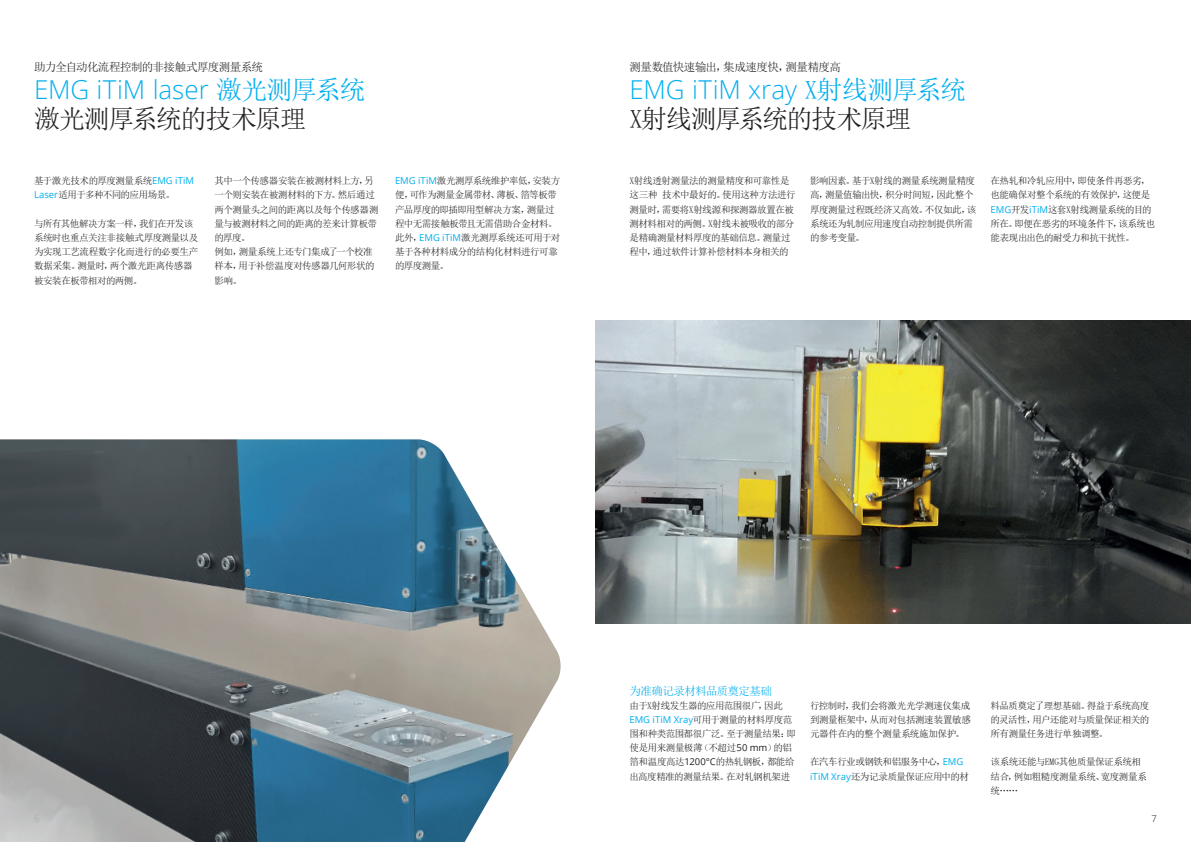
<style>
.page{position:relative;width:1191px;height:842px;background:#fff}
.page>*{position:absolute;margin:0;border:0;box-sizing:border-box;transform-origin:0 0}
.t1{font:300 26px "Open Sans";color:#00aeef}
.t2{font:26px "Sim Sun";letter-spacing:-.055em;color:#231f20}
.t3{font:11.5px "Sim Sun";letter-spacing:-.05em;color:#231f20}
.t4{font:11.5px "Sim Sun";letter-spacing:-.05em;color:#00aeef}
.t5{font:9.5px/14.2px "Sim Sun";letter-spacing:-.045em;color:#231f20}
.t6{font:9.5px "Open Sans";color:#00aeef}
.t7{font:300 9.5px "Open Sans";color:#231f20}
.s1{font-family:"Sim Sun";font-weight:400}
.s2{font-family:"Open Sans";color:#00aeef}
.s3{font-family:"Sim Sun";color:#231f20}
.s4{font-family:"Open Sans"}
</style>
<div class="page">
<img style="left:0;top:439px;width:561px;height:403px">
<img style="left:595px;top:320px;width:596px;height:304px">
<p class="t3" style="left:34px;top:61px;width:230px">助力全自动化流程控制的非接触式厚度测量系统</p>
<h1 class="t1" style="left:34px;top:72px;width:333px">EMG iTiM laser <span class="s1">激光测厚系统</span></h1>
<h1 class="t2" style="left:34px;top:105px;width:274px">激光测厚系统的技术原理</h1>
<p class="t5" style="left:34px;top:174px;width:162px">基于激光技术的厚度测量系统<span class="s2">EMG iTiM<br>Laser</span>适用于多种不同的应用场景。</p>
<p class="t5" style="left:34px;top:216px;width:166px">与所有其他解决方案一样，我们在开发该系统时也重点关注非接触式厚度测量以及为实现工艺流程数字化而进行的必要生产数据采集。测量时，两个激光距离传感器被安装在板带相对的两侧。</p>
<p class="t5" style="left:214px;top:174px;width:165px">其中一个传感器安装在被测材料上方，另一个则安装在被测材料的下方。然后通过两个测量头之间的距离以及每个传感器测量与被测材料之间的距离的差来计算板带的厚度。<br>例如，测量系统上还专门集成了一个校准样本，用于补偿温度对传感器几何形状的影响。</p>
<p class="t5" style="left:395px;top:174px;width:167px"><span class="s2">EMG iTiM</span>激光测厚系统维护率低，安装方便，可作为测量金属带材、薄板、箔等板带产品厚度的即插即用型解决方案，测量过程中无需接触板带且无需借助合金材料。此外，<span class="s2">EMG iTiM</span>激光测厚系统还可用于对基于各种材料成分的结构化材料进行可靠的厚度测量。</p>
<p class="t3" style="left:629px;top:61px;width:213px">测量数值快速输出，集成速度快，测量精度高</p>
<h1 class="t1" style="left:629px;top:72px;width:338px">EMG iTiM xray <span class="s1">X射线测厚系统</span></h1>
<h1 class="t2" style="left:629px;top:105px;width:283px">X射线测厚系统的技术原理</h1>
<p class="t5" style="left:629px;top:174px;width:168px">X射线透射测量法的测量精度和可靠性是这三种 技术中最好的。使用这种方法进行测量时，需要将X射线源和探测器放置在被测材料相对的两侧。X射线未被吸收的部分是精确测量材料厚度的基础信息。测量过程中，通过软件计算补偿材料本身相关的</p>
<p class="t5" style="left:810px;top:174px;width:168px">影响因素。基于X射线的测量系统测量精度高，测量值输出快，积分时间短，因此整个厚度测量过程既经济又高效。不仅如此，该系统还为轧制应用速度自动控制提供所需的参考变量。</p>
<p class="t5" style="left:990px;top:174px;width:166px">在热轧和冷轧应用中，即使条件再恶劣，也能确保对整个系统的有效保护，这便是<br><span class="s2">EMG</span>开发<span class="s2">iTiM</span>这套X射线测量系统的目的所在。即便在恶劣的环境条件下，该系统也能表现出出色的耐受力和抗干扰性。</p>
<p class="t4" style="left:629px;top:685px;width:144px">为准确记录材料品质奠定基础</p>
<p class="t5" style="left:629px;top:698px;width:155px">由于X射线发生器的应用范围很广，因此</p>
<p class="t6" style="left:629px;top:713px;width:164px">EMG iTiM Xray<span class="s3">可用于测量的材料厚度范</span></p>
<p class="t5" style="left:629px;top:726px;width:168px">围和种类范围都很广泛。至于测量结果：即使是用来测量极薄（不超过<span class="s4">50 mm</span>）的铝箔和温度高达<span class="s4">1200°C</span>的热轧钢板，都能给出高度精准的测量结果。在对轧钢机架进</p>
<p class="t5" style="left:810px;top:698px;width:162px;text-align:justify">行控制时，我们会将激光光学测速仪集成到测量框架中，从而对包括测速装置敏感元器件在内的整个测量系统施加保护。</p>
<p class="t5" style="left:810px;top:755px;width:161px">在汽车行业或钢铁和铝服务中心，<span class="s2">EMG iTiM Xray</span>还为记录质量保证应用中的材</p>
<p class="t5" style="left:990px;top:698px;width:160px;text-align:justify">料品质奠定了理想基础。得益于系统高度的灵活性，用户还能对与质量保证相关的所有测量任务进行单独调整。</p>
<p class="t5" style="left:990px;top:755px;width:158px">该系统还能与EMG其他质量保证系统相结合，例如粗糙度测量系统、宽度测量系统……</p>
<p class="t7" style="left:1151px;top:812px;width:7px">7</p>
</div>
